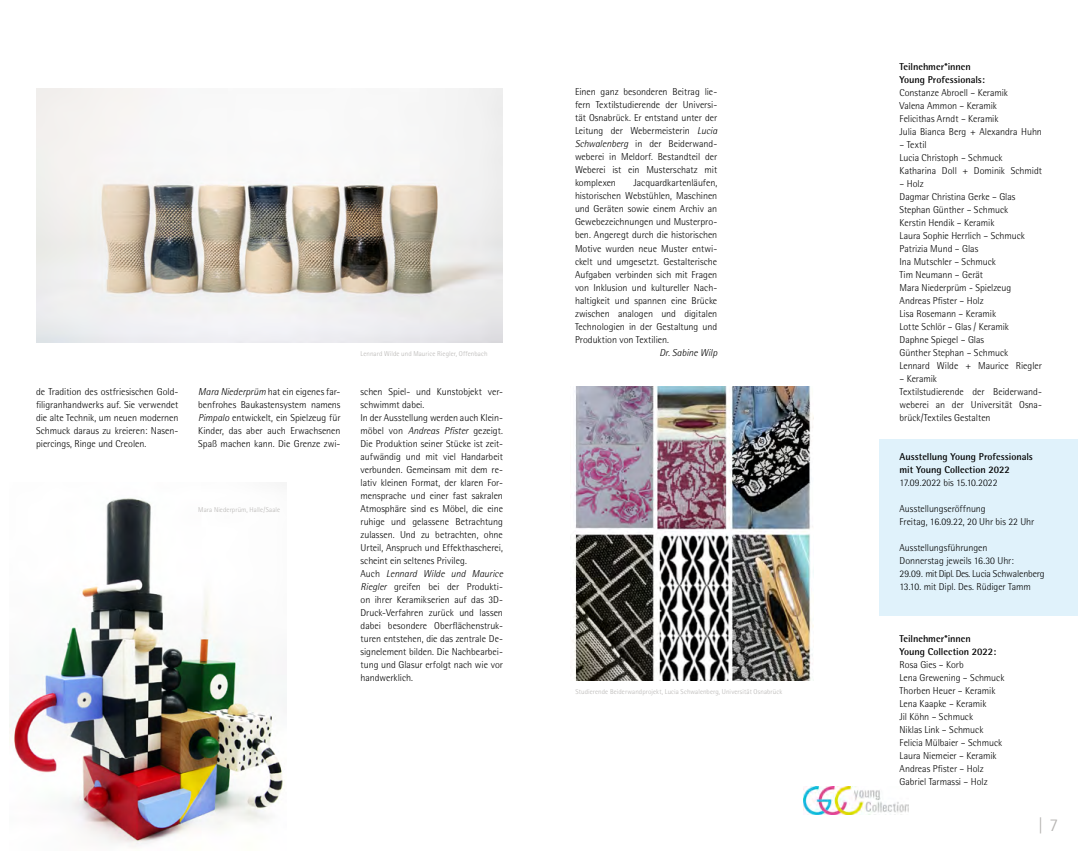
<style>
.page{position:relative;width:1078px;height:851px;background:#fff}
.page>*{position:absolute;margin:0;border:0;box-sizing:border-box;transform-origin:0 0}
.t1{font:300 18px "Rotis Semi Sans";color:#b6b4b2}
.t2{font:300 10px/13px "Rotis Semi Sans";color:#000}
.t3{font:700 10px/13px "Rotis Semi Sans";letter-spacing:-.005em;color:#000}
.t4{font:italic 300 10px "Rotis Semi Sans";letter-spacing:-.005em;color:#000}
.t5{font:300 7px "Rotis Semi Sans";letter-spacing:.01em;color:#b6b4b2}
.s1{font-style:italic}
</style>
<div class="page">
<img style="left:803px;top:786px;width:105px;height:28px">
<img style="left:9px;top:498px;width:277px;height:348px">
<div style="left:879px;top:439px;width:198px;height:177px;background:#e0f2fb"></div>
<img style="left:36px;top:88px;width:467px;height:255px">
<img style="left:573px;top:387px;width:240px;height:293px">
<p class="t2" style="left:36px;top:385px;width:144px;text-align:justify">de Tradition des ostfriesischen Gold&shy;filigranhandwerks auf. Sie verwendet die alte Technik, um neuen modernen Schmuck daraus zu kreieren: Nasen&shy;piercings, Ringe und Creolen.</p>
<p class="t2" style="left:198px;top:385px;width:144px;text-align:justify"><span class="s1">Mara Niederprüm</span> hat ein eigenes far&shy;benfrohes Baukastensystem namens <span class="s1">Pimpalo</span> entwickelt, ein Spielzeug für Kinder, das aber auch Erwachsenen Spaß machen kann. Die Grenze zwi-</p>
<p class="t5" style="left:198px;top:505px;width:83px">Mara Niederprüm, Halle/Saale</p>
<p class="t5" style="left:360px;top:349px;width:128px">Lennard Wilde und Maurice Riegler, Offenbach</p>
<p class="t2" style="left:360px;top:385px;width:144px">schen Spiel- und Kunstobjekt ver&shy;schwimmt dabei.<br>In der Ausstellung werden auch Klein&shy;möbel von <span class="s1">Andreas Pfister</span> gezeigt.<br>Die Produktion seiner Stücke ist zeit&shy;aufwändig und mit viel Handarbeit verbunden. Gemeinsam mit dem re&shy;lativ kleinen Format, der klaren For&shy;mensprache und einer fast sakralen Atmosphäre sind es Möbel, die eine ruhige und gelassene Betrachtung zulassen. Und zu betrachten, ohne Urteil, Anspruch und Effekthascherei, scheint ein seltenes Privileg.<br>Auch <span class="s1">Lennard Wilde und Maurice Riegler</span> greifen bei der Produkti&shy;on ihrer Keramikserien auf das 3D-Druck-Verfahren zurück und lassen dabei besondere Oberflächenstruk&shy;turen entstehen, die das zentrale De&shy;signelement bilden. Die Nachbearbei&shy;tung und Glasur erfolgt nach wie vor handwerklich.</p>
<p class="t2" style="left:575px;top:85px;width:144px;text-align:justify">Einen ganz besonderen Beitrag lie&shy;fern Textilstudierende der Universi&shy;tät Osnabrück. Er entstand unter der Leitung der Webermeisterin <span class="s1">Lucia Schwalenberg</span> in der Beiderwand&shy;weberei in Meldorf. Bestandteil der Weberei ist ein Musterschatz mit komplexen</p>
<p class="t2" style="left:575px;top:176px;width:144px;text-align:justify;text-indent:58px">Jacquardkartenläufen, historischen Webstühlen, Maschinen und Geräten sowie einem Archiv an Gewebezeichnungen und Musterpro&shy;ben. Angeregt durch die historischen Motive wurden neue Muster entwi&shy;ckelt und umgesetzt. Gestalterische Aufgaben verbinden sich mit Fragen von Inklusion und kultureller Nach&shy;haltigkeit und spannen eine Brücke zwischen analogen und digitalen Technologien in der Gestaltung und Produktion von Textilien.</p>
<p class="t4" style="left:659px;top:346px;width:59px">Dr. Sabine Wilp</p>
<p class="t5" style="left:575px;top:687px;width:208px">Studierende Beiderwandprojekt, Lucia Schwalenberg, Universität Osnabrück</p>
<p class="t3" style="left:899px;top:60px;width:87px">Teilnehmer*innen<br>Young Professionals:</p>
<p class="t2" style="left:899px;top:86px;width:144px">Constanze Abroell – Keramik<br>Valena Ammon – Keramik<br>Felicithas Arndt – Keramik<br>Julia Bianca Berg + Alexandra Huhn</p>
<p class="t2" style="left:899px;top:138px;width:144px">– Textil<br>Lucia Christoph – Schmuck<br>Katharina Doll + Dominik Schmidt</p>
<p class="t2" style="left:899px;top:177px;width:144px">– Holz<br>Dagmar Christina Gerke – Glas<br>Stephan Günther – Schmuck<br>Kerstin Hendik – Keramik<br>Laura Sophie Herrlich – Schmuck<br>Patrizia Mund – Glas<br>Ina Mutschler – Schmuck<br>Tim Neumann – Gerät<br>Mara Niederprüm - Spielzeug<br>Andreas Pfister – Holz<br>Lisa Rosemann – Keramik<br>Lotte Schlör – Glas / Keramik<br>Daphne Spiegel – Glas<br>Günther Stephan – Schmuck<br>Lennard Wilde + Maurice Riegler</p>
<p class="t2" style="left:899px;top:372px;width:144px">– Keramik<br>Textilstudierende der Beiderwand&shy;weberei an der Universität Osna&shy;brück/Textiles Gestalten</p>
<p class="t3" style="left:899px;top:450px;width:135px">Ausstellung Young Professionals mit Young Collection 2022</p>
<p class="t2" style="left:899px;top:476px;width:99px">17.09.2022 bis 15.10.2022</p>
<p class="t2" style="left:899px;top:502px;width:136px">Ausstellungseröffnung<br>Freitag, 16.09.22, 20 Uhr bis 22 Uhr</p>
<p class="t2" style="left:899px;top:541px;width:147px">Ausstellungsführungen<br>Donnerstag jeweils 16.30 Uhr:<br>29.09. mit Dipl. Des. Lucia Schwalenberg<br>13.10. mit Dipl. Des. Rüdiger Tamm</p>
<p class="t3" style="left:899px;top:632px;width:98px">Teilnehmer*innen<br>Young Collection 2022:</p>
<p class="t2" style="left:899px;top:658px;width:106px">Rosa Gies – Korb<br>Lena Grewening – Schmuck<br>Thorben Heuer – Keramik<br>Lena Kaapke – Keramik<br>Jil Köhn – Schmuck<br>Niklas Link – Schmuck<br>Felicia Mülbaier – Schmuck<br>Laura Niemeier – Keramik<br>Andreas Pfister – Holz<br>Gabriel Tarmassi – Holz</p>
<h1 class="t1" style="left:1038px;top:814px;width:21px">| 7</h1>
</div>
